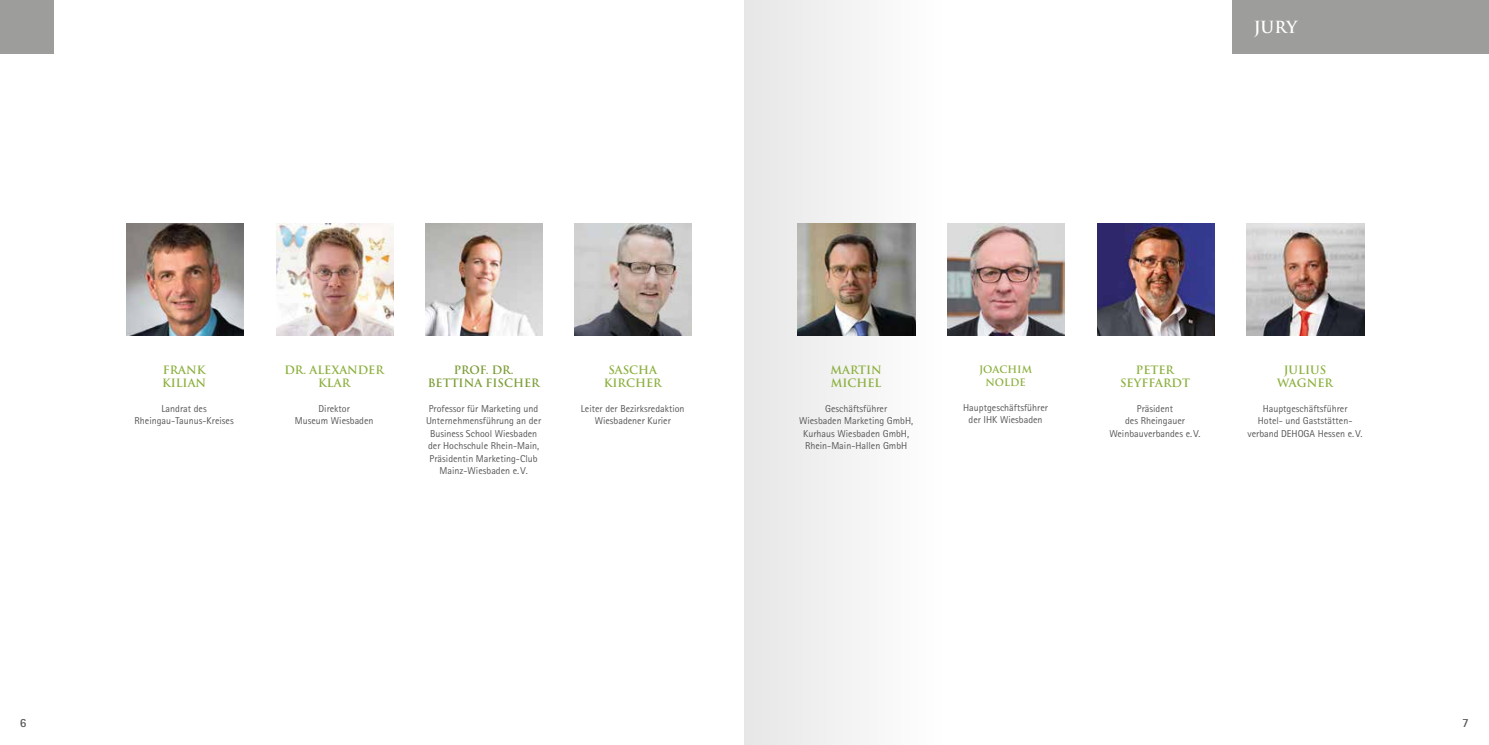
<style>
.page{position:relative;width:1489px;height:745px;background:#fff}
.page>*{position:absolute;margin:0;border:0;box-sizing:border-box;transform-origin:0 0}
.t1{font:700 16.25px "Trajan";color:#fff}
.t2{font:700 12.5px "Rotis Sans Serif";color:#575756}
.t3{font:700 11.25px/12.5px "Trajan";color:#8baf3c;text-align:center}
.t4{font:700 11.25px/12.5px "Trajan";color:#7b9c36;text-align:center}
.t5{font:10px/12.5px "Rotis Sans Serif";color:#575756;text-align:center}
.t6{font:700 10px/12.5px "Trajan";color:#8baf3c;text-align:center}
</style>
<div class="page">
<div style="left:744px;top:0;width:204px;height:744px;background:#f3f3f3"></div>
<div style="left:0;top:0;width:53px;height:53px;background:#9d9d9c"></div>
<img style="left:276px;top:224px;width:117px;height:111px">
<img style="left:574px;top:224px;width:117px;height:111px">
<img style="left:127px;top:224px;width:117px;height:111px">
<img style="left:425px;top:224px;width:117px;height:111px">
<img style="left:947px;top:224px;width:117px;height:111px">
<img style="left:1097px;top:224px;width:117px;height:111px">
<img style="left:1246px;top:224px;width:117px;height:111px">
<img style="left:798px;top:224px;width:117px;height:111px">
<div style="left:1232px;top:0;width:256px;height:53px;background:#9d9d9c"></div>
<h1 class="t1" style="left:1253px;top:17px;width:45px">JURY</h1>
<p class="t3" style="left:162px;top:364px;width:46px;text-align:left">FRANK<br>KILIAN</p>
<p class="t5" style="left:135px;top:402px;width:101px">Landrat des<br>Rheingau-Taunus-Kreises</p>
<p class="t3" style="left:284px;top:364px;width:101px">DR. ALEXANDER<br>KLAR</p>
<p class="t5" style="left:295px;top:402px;width:80px">Direktor<br>Museum Wiesbaden</p>
<p class="t4" style="left:427px;top:364px;width:113px">PROF. DR.<br>BETTINA FISCHER</p>
<p class="t5" style="left:426px;top:402px;width:117px">Professor für Marketing und<br>Unternehmensführung an der<br>Business School Wiesbaden der Hochschule Rhein-Main,<br>Präsidentin Marketing-Club<br>Mainz-Wiesbaden e.V.</p>
<p class="t3" style="left:604px;top:364px;width:59px">SASCHA<br>KIRCHER</p>
<p class="t5" style="left:581px;top:402px;width:105px">Leiter der Bezirksredaktion<br>Wiesbadener Kurier</p>
<p class="t3" style="left:830px;top:364px;width:53px;text-align:left">MARTIN<br>MICHEL</p>
<p class="t5" style="left:799px;top:402px;width:116px">Geschäftsführer<br>Wiesbaden Marketing GmbH,<br>Kurhaus Wiesbaden GmbH,<br>Rhein-Main-Hallen GmbH</p>
<p class="t6" style="left:979px;top:363px;width:55px">JOACHIM<br>NOLDE</p>
<p class="t5" style="left:963px;top:401px;width:86px">Hauptgeschäftsführer der IHK Wiesbaden</p>
<p class="t3" style="left:1119px;top:364px;width:71px">PETER<br>SEYFFARDT</p>
<p class="t5" style="left:1109px;top:402px;width:93px">Präsident<br>des Rheingauer<br>Weinbauverbandes e.V.</p>
<p class="t3" style="left:1276px;top:364px;width:57px">JULIUS<br>WAGNER</p>
<p class="t5" style="left:1247px;top:402px;width:117px">Hauptgeschäftsführer<br>Hotel- und Gaststätten&shy;verband DEHOGA Hessen e.V.</p>
<p class="t2" style="left:20px;top:714px;width:8px">6</p>
<p class="t2" style="left:1461px;top:714px;width:8px">7</p>
</div>
